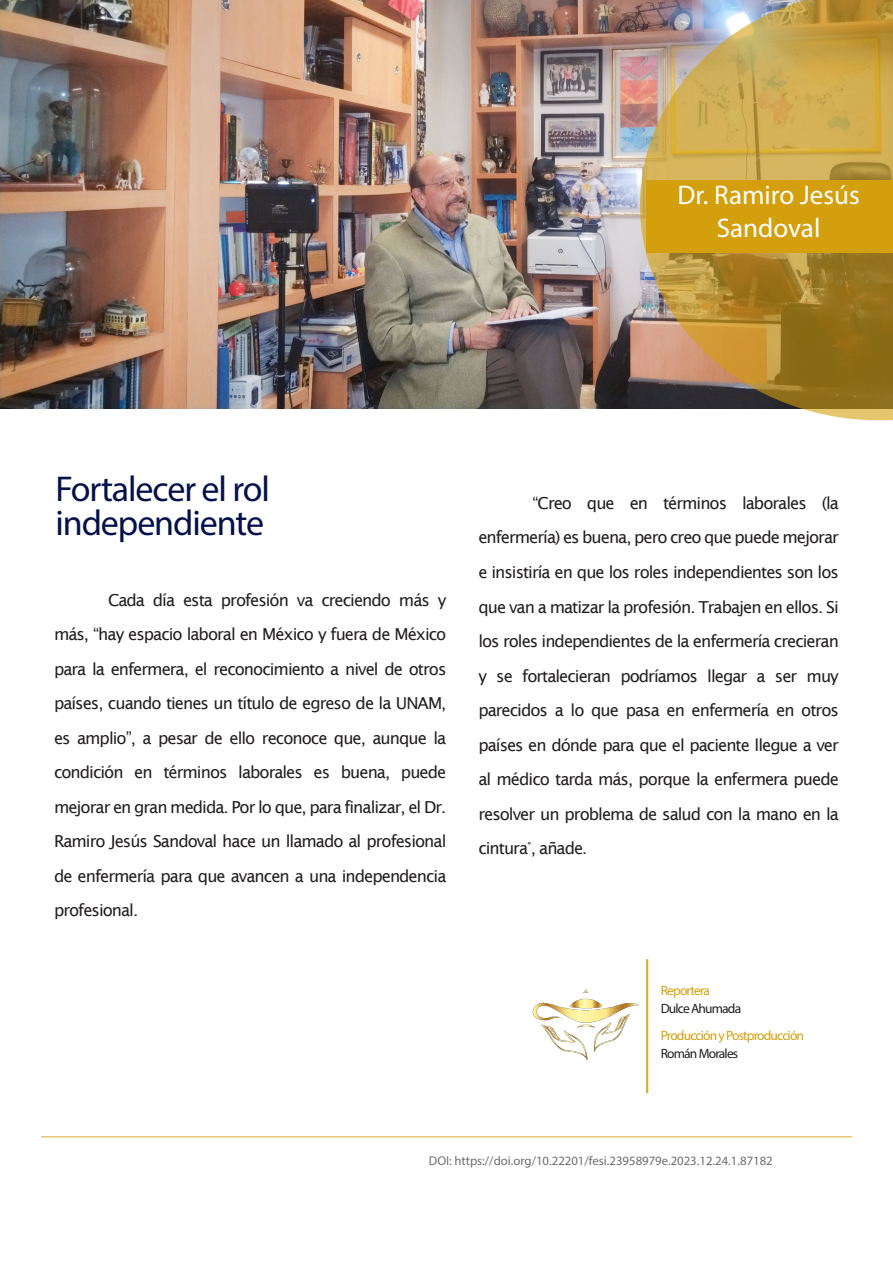
<style>
.page{position:relative;width:893px;height:1263px;background:#fff}
.page>*{position:absolute;margin:0;border:0;box-sizing:border-box;transform-origin:0 0}
.t1{font:36px/34.5px "Myriad Pro";letter-spacing:-.03em;color:#04114b}
.t2{font:27px/32.4px "Myriad Pro";color:#fff;text-align:center}
.t3{font:16.5px/34.5px "Lucida Sans";letter-spacing:-.06em;color:#231f20;text-align:justify}
.t4{font:13.5px "Myriad Pro";letter-spacing:-.06em;color:#d49f0c}
.t5{font:13.5px "Myriad Pro";letter-spacing:-.06em;color:#231f20}
.t6{font:12.75px "Myriad Pro";color:#6c6d70}
</style>
<div class="page">
<hr style="left:41px;top:1136px;width:811px;height:1px;background:#d49f0c">
<img style="left:532px;top:989px;width:107px;height:72px">
<hr style="left:647px;top:959px;width:1px;height:134px;background:#d49f0c">
<hr style="left:646px;top:959px;width:1px;height:134px;background:#d49f0c">
<img style="left:0;top:0;width:640px;height:408px">
<img style="left:640px;top:0;width:253px;height:420px">
<div style="left:646px;top:181px;width:247px;height:72px;background:#d49f0c"></div>
<p class="t2" style="left:677px;top:178px;width:184px">Dr. Ramiro Jesús<br>Sandoval</p>
<p class="t1" style="left:56px;top:471px;width:216px">Fortalecer el rol independiente</p>
<p class="t3" style="left:54px;top:583px;width:394px;text-indent:54px">Cada día esta profesión va creciendo más y más, “hay espacio laboral en México y fuera de México para la enfermera, el reconocimiento a nivel de otros países, cuando tienes un título de egreso de la UNAM, es amplio”, a pesar de ello reconoce que, aunque la condición en términos laborales es buena, puede mejorar en gran medida. Por lo que, para finalizar, el Dr.<br>Ramiro Jesús Sandoval hace un llamado al profesional de enfermería para que avancen a una independencia profesional.</p>
<p class="t3" style="left:478px;top:486px;width:362px;text-indent:54px">“Creo que en términos laborales (la enfermería) es buena, pero creo que puede mejorar e insistiría en que los roles independientes son los que van a matizar la profesión. Trabajen en ellos. Si los roles independientes de la enfermería crecieran y se fortalecieran podríamos llegar a ser muy parecidos a lo que pasa en enfermería en otros países en dónde para que el paciente llegue a ver al médico tarda más, porque la enfermera puede resolver un problema de salud con la mano en la cintura°, añade.</p>
<p class="t4" style="left:661px;top:982px;width:51px">Reportera</p>
<p class="t5" style="left:661px;top:1000px;width:82px">Dulce Ahumada</p>
<p class="t4" style="left:661px;top:1027px;width:145px">Producción y Postproducción</p>
<p class="t5" style="left:661px;top:1045px;width:79px">Román Morales</p>
<p class="t6" style="left:429px;top:1152px;width:345px">DOI: https://doi.org/10.22201/fesi.23958979e.2023.12.24.1.87182</p>
</div>
